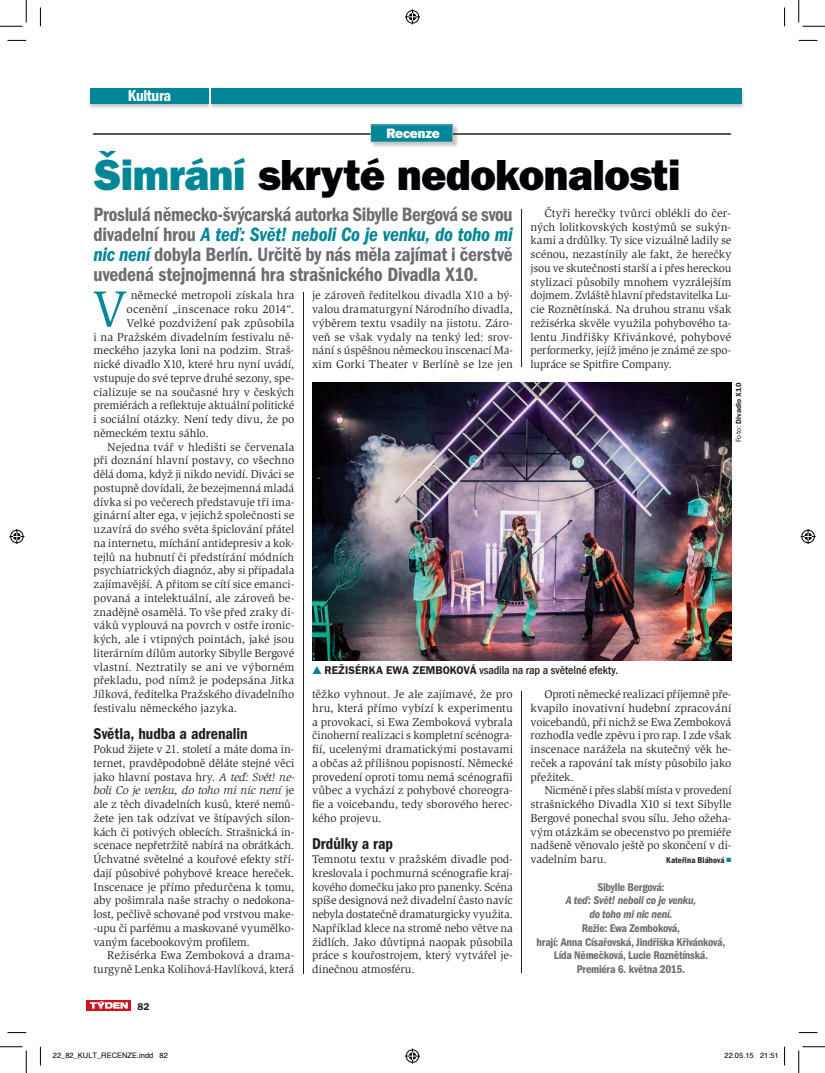
<style>
.page{position:relative;width:825px;height:1073px;background:#fff}
.page>*{position:absolute;margin:0;border:0;box-sizing:border-box;transform-origin:0 0}
.t1{font:52.62px "Slimbach Std";color:#008797}
.t2{font:43.75px "ITC Franklin Gothic Std Hvy";letter-spacing:-.01em;color:#010007}
.t3{font:20px/20px "ITC Franklin Gothic Std Dm Cd";letter-spacing:-.015em;color:#6c6d70}
.t4{font:20px "ITC Franklin Gothic Std Dm Cd";letter-spacing:-.015em;color:#6c6d70;scale:.95 1}
.t5{font:20px "ITC Franklin Gothic Std Dm Cd It";letter-spacing:-.01em;color:#008797}
.t6{font:16.25px "ITC Franklin Gothic Std Dm Cd";letter-spacing:-.005em;color:#231f20}
.t7{font:16.25px "ITC Franklin Gothic Std Dm Cd";letter-spacing:-.02em;color:#fff}
.t8{font:13.75px "ITC Franklin Gothic Std Hvy";letter-spacing:-.015em;color:#fff}
.t9{font:500 condensed 11.88px "ITC Franklin Gothic Std";letter-spacing:-.005em;color:#231f20}
.t10{font:11.62px/13.8px "Slimbach Std";letter-spacing:-.005em;color:#231f20;text-align:justify}
.t11{font:11.62px/13.8px "ITC Franklin Gothic Std Dm Cd";letter-spacing:-.02em;color:#6c6d70;text-align:center}
.t12{font:11.62px/13.8px "ITC Franklin Gothic Std Dm Cd It";letter-spacing:-.02em;color:#6c6d70;text-align:center}
.t13{font:600 10px "ITC Franklin Gothic Std";color:#231f20}
.t14{font:8.75px "ITC Franklin Gothic Std Dm Cd";letter-spacing:.005em;color:#231f20}
.t15{font:7.5px "Helvetica";color:#000}
.t16{font:600 7.5px "ITC Franklin Gothic Std";color:#231f20}
.s1{color:#008797}
.s2{font-family:"ITC Franklin Gothic Std Dm Cd";color:#6c6d70}
.s3{font-family:"ITC Franklin Gothic Std Dm Cd It";color:#008797}
.s4{font-style:italic}
.s5{font-weight:400}
.s6{font-weight:600;font-stretch:normal;font-size:11.25px}
</style>
<div class="page">
<img style="left:89px;top:90px;width:120px;height:18px">
<div style="left:90px;top:88px;width:119px;height:16px;background:#008797"></div>
<img style="left:211px;top:88px;width:533px;height:20px">
<img style="left:209px;top:90px;width:2px;height:17px">
<div style="left:212px;top:88px;width:530px;height:16px;background:#008797"></div>
<hr style="left:303px;top:292px;width:1px;height:681px;background:#231f20">
<hr style="left:522px;top:209px;width:1px;height:157px;background:#231f20">
<hr style="left:521px;top:691px;width:1px;height:282px;background:#231f20">
<img style="left:312px;top:382px;width:419px;height:279px">
<hr style="left:94px;top:133px;width:637px;height:1px;background:#57585a">
<img style="left:371px;top:126px;width:87px;height:21px">
<svg style="left:370px;top:125px;width:83px;height:17px"></svg>
<div style="left:86px;top:1000px;width:45px;height:10px;background:#cd151d"></div>
<svg style="left:90px;top:1001px;width:38px;height:8px"></svg>
<svg style="left:8px;top:40px;width:18px;height:1px"></svg>
<svg style="left:799px;top:40px;width:18px;height:1px"></svg>
<svg style="left:8px;top:1032px;width:18px;height:1px"></svg>
<svg style="left:799px;top:1032px;width:18px;height:1px"></svg>
<svg style="left:40px;top:7px;width:1px;height:19px"></svg>
<svg style="left:40px;top:1047px;width:1px;height:18px"></svg>
<svg style="left:784px;top:7px;width:1px;height:19px"></svg>
<svg style="left:784px;top:1047px;width:1px;height:18px"></svg>
<svg style="left:0;top:0;width:27px;height:27px"></svg>
<svg style="left:0;top:1047px;width:27px;height:26px"></svg>
<svg style="left:798px;top:0;width:27px;height:27px"></svg>
<svg style="left:798px;top:1047px;width:27px;height:26px"></svg>
<svg style="left:405px;top:9px;width:15px;height:15px"></svg>
<svg style="left:405px;top:1049px;width:15px;height:15px"></svg>
<svg style="left:9px;top:529px;width:15px;height:15px"></svg>
<svg style="left:801px;top:529px;width:15px;height:15px"></svg>
<h3 class="t7" style="left:128px;top:86px;width:45px">Kultura</h3>
<p class="t8" style="left:386px;top:125px;width:55px">Recenze</p>
<h2 class="t2" style="left:94px;top:148px;width:589px"><span class="s1">Šimrání</span> skryté nedokonalosti</h2>
<h3 class="t4" style="left:94px;top:203px;width:443px">Proslulá německo-švýcarská autorka Sibylle Bergová se svou</h3>
<h3 class="t5" style="left:94px;top:223px;width:421px"><span class="s2">divadelní hrou</span> A teď: Svět! neboli Co je venku, do toho mi</h3>
<h3 class="t3" style="left:94px;top:244px;width:421px"><span class="s3">nic není</span> dobyla Berlín. Určitě by nás měla zajímat i čerstvě uvedená stejnojmenná hra strašnického Divadla X10.</h3>
<p class="t10" style="left:531px;top:206px;width:202px;text-indent:14px">Čtyři herečky tvůrci oblékli do čer&shy;ných lolitkovských kostýmů se sukýn&shy;kami a drdůlky. Ty sice vizuálně ladily se scénou, nezastínily ale fakt, že herečky jsou ve skutečnosti starší a i přes hereckou stylizaci působily mnohem vyzrálejším dojmem. Zvláště hlavní představitelka Lu&shy;cie Roznětínská. Na druhou stranu však režisérka skvěle využila pohybového ta&shy;lentu Jindřišky Křivánkové, pohybové performerky, jejíž jméno je známé ze spo&shy;lupráce se Spitfire Company.</p>
<h1 class="t1" style="left:92px;top:278px;width:37px">V</h1>
<p class="t10" style="left:131px;top:289px;width:165px">německé metropoli získala hra</p>
<p class="t10" style="left:312px;top:289px;width:202px">je zároveň ředitelkou divadla X10 a bý&shy;valou dramaturgyní Národního divadla, výběrem textu vsadily na jistotu. Záro&shy;veň se však vydaly na tenký led: srov&shy;nání s úspěšnou německou inscenací Ma&shy;xim Gorki Theater v Berlíně se lze jen</p>
<p class="t10" style="left:127px;top:302px;width:169px">ocenění „inscenace roku 2014“.</p>
<p class="t10" style="left:127px;top:316px;width:169px">Velké pozdvižení pak způsobila</p>
<p class="t10" style="left:94px;top:330px;width:202px">i na Pražském divadelním festivalu ně-</p>
<p class="t10" style="left:94px;top:344px;width:202px">meckého jazyka loni na podzim. Straš-</p>
<p class="t10" style="left:94px;top:357px;width:202px">nické divadlo X10, které hru nyní uvádí,</p>
<p class="t10" style="left:94px;top:371px;width:202px">vstupuje do své teprve druhé sezony, spe-</p>
<p class="t10" style="left:94px;top:385px;width:202px">cializuje se na současné hry v českých</p>
<p class="t10" style="left:94px;top:399px;width:202px">premiérách a reflektuje aktuální politické</p>
<p class="t10" style="left:94px;top:412px;width:202px">i sociální otázky. Není tedy divu, že po</p>
<p class="t10" style="left:94px;top:426px;width:117px">německém textu sáhlo.</p>
<p class="t10" style="left:107px;top:440px;width:188px">Nejedna tvář v hledišti se červenala</p>
<p class="t10" style="left:94px;top:454px;width:202px">při doznání hlavní postavy, co všechno</p>
<p class="t10" style="left:94px;top:467px;width:202px">dělá doma, když ji nikdo nevidí. Diváci se</p>
<p class="t10" style="left:94px;top:481px;width:202px">postupně dovídali, že bezejmenná mladá</p>
<p class="t10" style="left:94px;top:495px;width:202px">dívka si po večerech představuje tři ima-</p>
<p class="t10" style="left:94px;top:509px;width:202px">ginární alter ega, v jejichž společnosti se</p>
<p class="t10" style="left:94px;top:522px;width:202px">uzavírá do svého světa špiclování přátel</p>
<p class="t10" style="left:94px;top:536px;width:202px">na internetu, míchání antidepresiv a kok-</p>
<p class="t10" style="left:94px;top:550px;width:202px">tejlů na hubnutí či předstírání módních</p>
<p class="t10" style="left:94px;top:564px;width:202px">psychiatrických diagnóz, aby si připadala</p>
<p class="t10" style="left:94px;top:577px;width:202px">zajímavější. A přitom se cítí sice emanci-</p>
<p class="t10" style="left:94px;top:591px;width:202px">povaná a intelektuální, ale zároveň be-</p>
<p class="t10" style="left:94px;top:605px;width:202px">znadějně osamělá. To vše před zraky di-</p>
<p class="t10" style="left:94px;top:619px;width:202px">váků vyplouvá na povrch v ostře ironic-</p>
<p class="t10" style="left:94px;top:632px;width:202px">kých, ale i vtipných pointách, jaké jsou</p>
<p class="t10" style="left:94px;top:646px;width:202px">literárním dílům autorky Sibylle Bergové</p>
<p class="t10" style="left:94px;top:660px;width:202px">vlastní. Neztratily se ani ve výborném</p>
<p class="t10" style="left:94px;top:674px;width:202px">překladu, pod nímž je podepsána Jitka</p>
<p class="t10" style="left:94px;top:687px;width:202px">Jílková, ředitelka Pražského divadelního</p>
<p class="t10" style="left:94px;top:701px;width:145px">festivalu německého jazyka.</p>
<h3 class="t6" style="left:94px;top:725px;width:156px">Světla, hudba a adrenalin</h3>
<p class="t10" style="left:94px;top:742px;width:202px">Pokud žijete v 21. století a máte doma in&shy;ternet, pravděpodobně děláte stejné věci jako hlavní postava hry. <span class="s4">A teď: Svět! ne&shy;boli Co je venku, do toho mi nic není</span> je ale z těch divadelních kusů, které nemů&shy;žete jen tak odzívat ve štípavých silon&shy;kách či potivých oblecích. Strašnická in&shy;scenace nepřetržitě nabírá na obrátkách.<br>Úchvatné světelné a kouřové efekty stří&shy;dají působivé pohybové kreace hereček.<br>Inscenace je přímo předurčena k tomu, aby pošimrala naše strachy o nedokona&shy;lost, pečlivě schované pod vrstvou make--upu či parfému a maskované vyumělko&shy;vaným facebookovým profilem.</p>
<p class="t10" style="left:94px;top:949px;width:202px;text-align:right">Režisérka Ewa Zemboková a drama&shy;turgyně Lenka Kolihová-Havlíková, která</p>
<p class="t16" style="left:734px;top:442px;width:61px;rotate:-90deg"><span class="s5">Foto:</span> Divadlo X10</p>
<p class="t9" style="left:312px;top:663px;width:308px"><span class="s1">▲</span> <span class="s6">REŽISÉRKA EWA ZEMBOKOVÁ</span> vsadila na rap a světelné efekty.</p>
<p class="t10" style="left:312px;top:687px;width:202px">těžko vyhnout. Je ale zajímavé, že pro hru, která přímo vybízí k experimentu a provokaci, si Ewa Zemboková vybrala činoherní realizaci s kompletní scénogra&shy;fií, ucelenými dramatickými postavami a občas až přílišnou popisností. Německé provedení oproti tomu nemá scénografii vůbec a vychází z pohybové choreogra&shy;fie a voicebandu, tedy sborového herec&shy;kého projevu.</p>
<h3 class="t6" style="left:312px;top:835px;width:83px">Drdůlky a rap</h3>
<p class="t10" style="left:312px;top:852px;width:202px">Temnotu textu v pražském divadle pod&shy;kreslovala i pochmurná scénografie kraj&shy;kového domečku jako pro panenky. Scéna spíše designová než divadelní často navíc nebyla dostatečně dramaturgicky využita.<br>Například klece na stromě nebo větve na židlích. Jako důvtipná naopak působila práce s kouřostrojem, který vytvářel je&shy;dinečnou atmosféru.</p>
<p class="t10" style="left:531px;top:687px;width:202px;text-indent:14px">Oproti německé realizaci příjemně pře&shy;kvapilo inovativní hudební zpracování voicebandů, při nichž se Ewa Zemboková rozhodla vedle zpěvu i pro rap. I zde však inscenace narážela na skutečný věk he&shy;reček a rapování tak místy působilo jako přežitek.</p>
<p class="t10" style="left:531px;top:784px;width:203px;text-indent:14px">Nicméně i přes slabší místa v provedení strašnického Divadla X10 si text Sibylle Bergové ponechal svou sílu. Jeho ožeha&shy;vým otázkám se obecenstvo po premiéře nadšeně věnovalo ještě po skončení v di&shy;vadelním baru.</p>
<p class="t14" style="left:666px;top:855px;width:67px">Kateřina Bláhová <span class="s1">■</span></p>
<p class="t11" style="left:597px;top:880px;width:69px">Sibylle Bergová:</p>
<p class="t12" style="left:566px;top:894px;width:132px">A teď: Svět! neboli co je venku, do toho mi nic není.</p>
<p class="t11" style="left:537px;top:921px;width:190px">Režie: Ewa Zemboková,<br>hrají: Anna Císařovská, Jindřiška Křivánková, Lída Němečková, Lucie Roznětínská.<br>Premiéra 6. května 2015.</p>
<p class="t13" style="left:137px;top:1000px;width:14px">82</p>
<p class="t15" style="left:53px;top:1050px;width:117px">22_82_KULT_RECENZE.indd 82</p>
<p class="t15" style="left:725px;top:1050px;width:56px">22.05.15 21:51</p>
</div>
